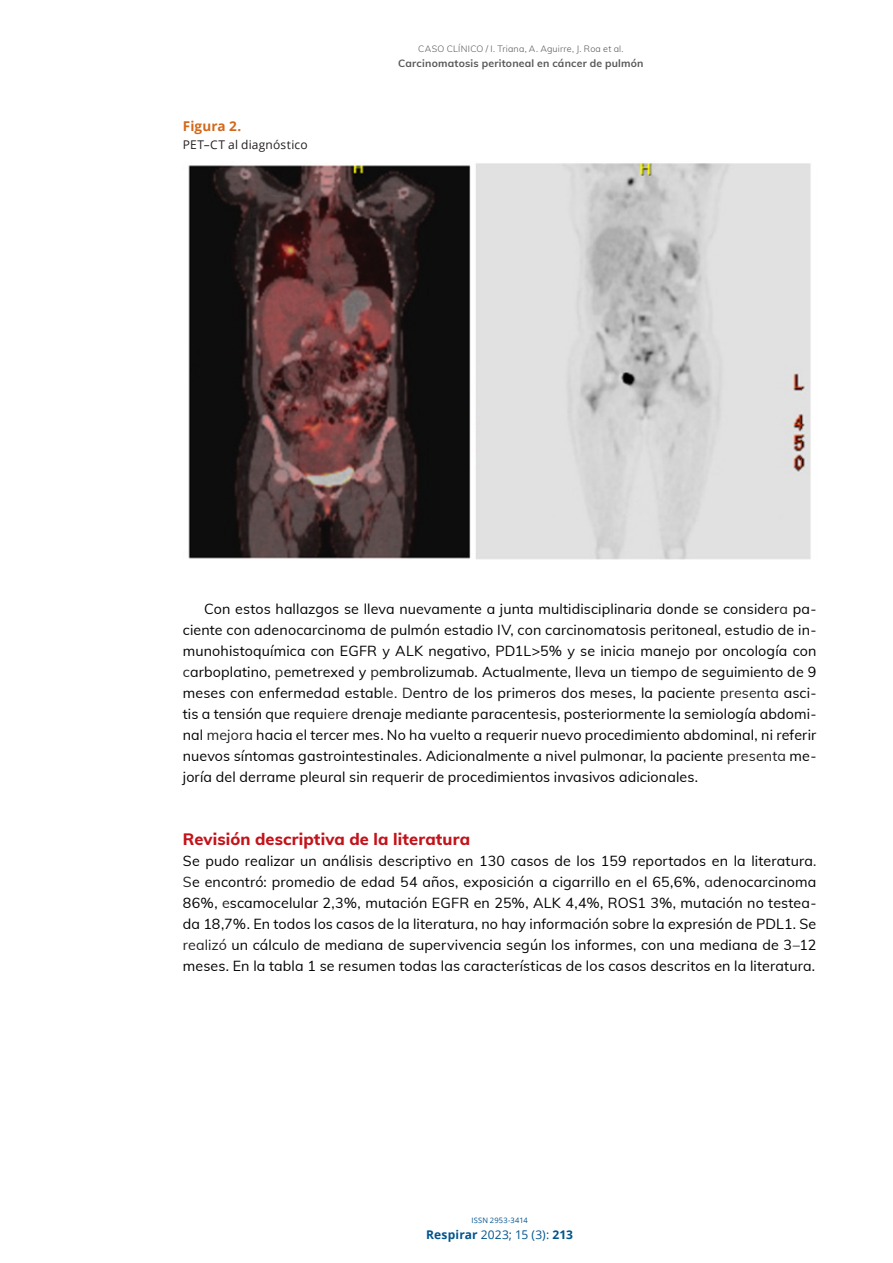
<style>
.page{position:relative;width:893px;height:1263px;background:#fff}
.page>*{position:absolute;margin:0;border:0;box-sizing:border-box;transform-origin:0 0}
.sub1{font:800 16.5px "Muli";letter-spacing:.005em;color:#c4121a}
.normal_seco{font:14.25px/21px "Muli";letter-spacing:.01em;color:#000;text-align:justify}
.primero_seco{font:14.25px/21px "Muli";letter-spacing:.01em;color:#000;text-align:justify}
.tabla_1_tit{font:700 13.5px "Open Sans";letter-spacing:.005em;color:#d3681a}
.t1{font:700 12px "Open Sans";letter-spacing:.01em;color:#00548e}
.tabla_texto1{font:12px "Open Sans";letter-spacing:.015em;color:#231f20}
.t2{font:700 10.5px "Muli";letter-spacing:.02em;color:#57585a}
.t3{font:300 9px "Muli";letter-spacing:.025em;color:#57585a}
.t4{font:7.5px "Open Sans";letter-spacing:.025em;color:#00548e}
.s1{color:#231f20}
.s2{font-weight:400}
</style>
<div class="page">
<img style="left:188px;top:161px;width:623px;height:399px">
<p class="tabla_1_tit" style="left:183px;top:117px;width:60px">Figura 2.</p>
<p class="tabla_texto1" style="left:183px;top:137px;width:126px">PET–CT al diagnóstico</p>
<p class="t3" style="left:418px;top:43px;width:207px">CASO CLÍNICO / I. Triana, A. Aguirre, J. Roa et al.</p>
<p class="t2" style="left:398px;top:56px;width:247px">Carcinomatosis peritoneal en cáncer de pulmón</p>
<p class="normal_seco" style="left:183px;top:598px;width:635px;text-indent:21px">Con estos hallazgos se lleva nuevamente a junta multidisciplinaria donde se consider<span class="s1">a</span> pa&shy;ciente con adenocarcinoma de pulmón estadio IV, con carcinomatosis peritoneal, estudio de in&shy;munohistoquímica con EGFR y ALK negativo, PD1L&gt;5% y se inici<span class="s1">a</span> manejo por oncología con <span class="s1">c</span>arboplatino, <span class="s1">p</span>emetrexed y <span class="s1">p</span>embrolizumab. Actualmente, lleva un tiempo de seguimiento de 9 meses con enfermedad establ<span class="s1">e. D</span>entro de los primeros dos meses, la paciente <span class="s1">presenta</span> asci&shy;tis a tensión que requi<span class="s1">ere</span> drenaje mediante paracentesis, posteriormente la semiología abdomi&shy;nal <span class="s1">mejora</span> hacia el tercer mes. No ha vuelto a requerir nuevo procedimiento abdominal, ni referir nuevos síntomas gastrointestinales. Adicionalmente a nivel pulmonar, la paciente <span class="s1">presenta</span> me&shy;joría del derrame pleural sin requerir de procedimientos invasivos adicionales.</p>
<p class="sub1" style="left:183px;top:827px;width:289px">Revisión descriptiva de la literatura</p>
<p class="primero_seco" style="left:183px;top:850px;width:635px">Se pudo realizar un análisis descriptivo en 130 casos de los 159 reportados en la literatura<span class="s1">.<br>S</span>e encontró: promedio de edad 54 años, exposición a cigarrillo en el 65,6%, <span class="s1">a</span>denocarcinoma 86%, <span class="s1">e</span>scamocelular 2,3%, mutación EGFR en 25%, ALK 4,4%, ROS1 3%, mutación no testea&shy;da 18,7%. En todos los casos de la literatura, no hay información sobre la expresión de PDL1. Se <span class="s1">realizó</span> un cálculo de mediana de supervivencia según los informes, con una mediana de 3–12 meses. En la tabla 1 se resumen todas las características de los casos descritos en la literatura.</p>
<p class="t4" style="left:471px;top:1215px;width:58px">ISSN 2953-3414</p>
<p class="t1" style="left:426px;top:1226px;width:148px">Respirar <span class="s2">2023; 15 (3):</span> 213</p>
</div>
